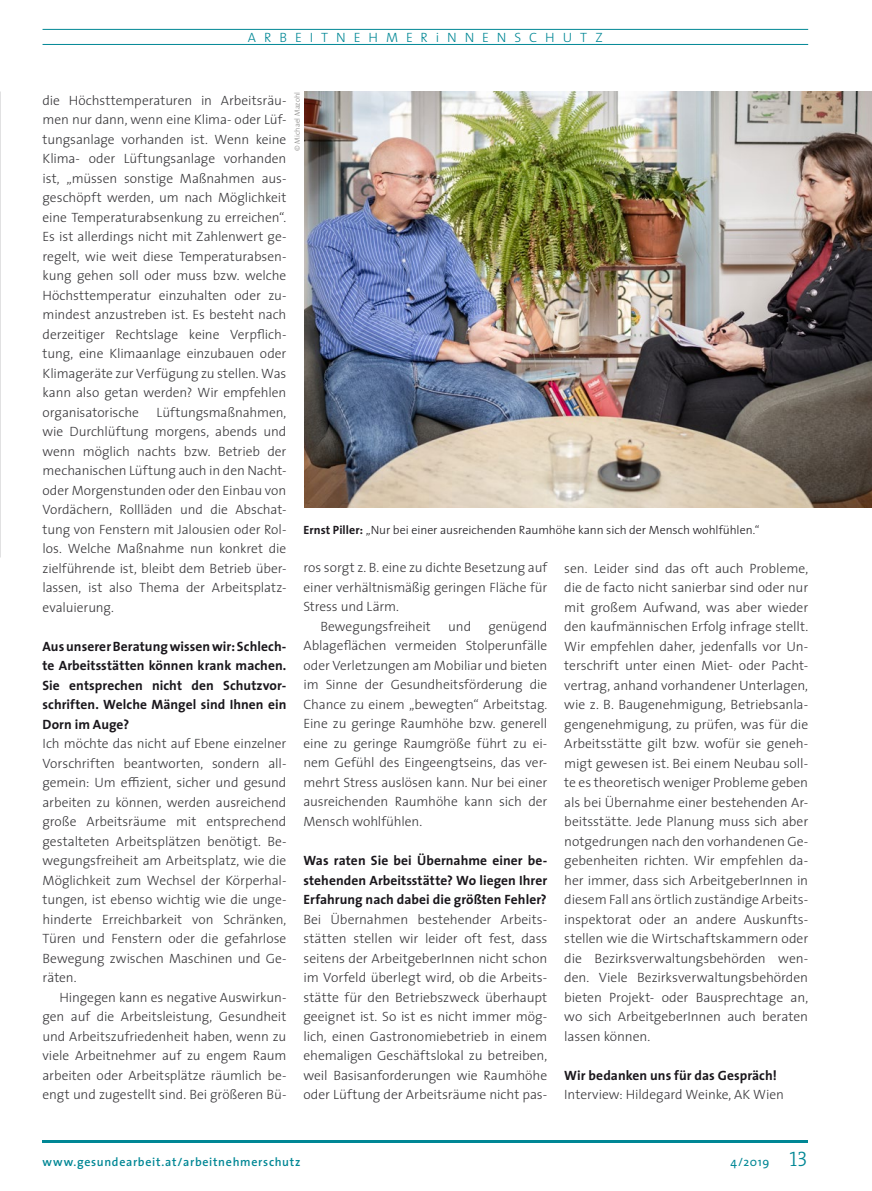
<style>
.page{position:relative;width:872px;height:1191px;background:#fff}
.page>*{position:absolute;margin:0;border:0;box-sizing:border-box;transform-origin:0 0}
.t1{font:300 13.5px/19.5px "The Sans";letter-spacing:-.005em;color:#38373a;text-align:justify}
.t2{font:700 13.5px/19.5px "The Sans";letter-spacing:.005em;color:#1a171c;text-align:justify}
.t3{font:300 13.5px "The Sans";letter-spacing:.59em;color:#008795}
.t4{font:300 12px "The Sans";letter-spacing:-.005em;color:#1a171c}
.t5{font:600 12px "The Sans";letter-spacing:.06em;color:#008795}
.t6{font:12px "The Sans";color:#008795}
.t7{font:300 7.5px "The Sans";color:#888785}
.s1{font-weight:700}
.s2{font-family:"The Serif Light Caps";font-size:21px}
</style>
<div class="page">
<hr style="left:43px;top:1140px;width:765px;height:2px;background:#008795">
<hr style="left:43px;top:29px;width:765px;height:1px;background:#008795">
<hr style="left:43px;top:44px;width:765px;height:1px;background:#008795">
<img style="left:0;top:92px;width:1px;height:465px">
<img style="left:304px;top:92px;width:568px;height:415px">
<p class="t3" style="left:248px;top:26px;width:356px">ARBEITNEHMERiNNENSCHUTZ</p>
<p class="t1" style="left:43px;top:90px;width:245px">die Höchsttemperaturen in Arbeitsräu&shy;men nur dann, wenn eine Klima- oder Lüf&shy;tungsanlage vorhanden ist. Wenn keine Klima- oder Lüftungsanlage vorhanden ist, „müssen sonstige Maßnahmen aus&shy;geschöpft werden, um nach Möglichkeit eine Temperaturabsenkung zu erreichen“.<br>Es ist allerdings nicht mit Zahlenwert ge&shy;regelt, wie weit diese Temperaturabsen&shy;kung gehen soll oder muss bzw. welche Höchsttemperatur einzuhalten oder zu&shy;mindest anzustreben ist. Es besteht nach derzeitiger Rechtslage keine Verpflich&shy;tung, eine Klimaanlage einzubauen oder Klimageräte zur Verfügung zu stellen. Was kann also getan werden? Wir empfehlen organisatorische</p>
<p class="t1" style="left:43px;top:402px;width:245px;text-indent:114px">Lüftungsmaßnahmen, wie Durchlüftung morgens, abends und wenn möglich nachts bzw. Betrieb der mechanischen Lüftung auch in den Nacht&shy;oder Morgenstunden oder den Einbau von Vordächern, Rollläden und die Abschat&shy;tung von Fenstern mit Jalousien oder Rol&shy;los. Welche Maßnahme nun konkret die zielführende ist, bleibt dem Betrieb über&shy;lassen, ist also Thema der Arbeitsplatz&shy;evaluierung.</p>
<p class="t2" style="left:43px;top:636px;width:245px">Aus unserer Beratung wissen wir: Schlech&shy;te Arbeitsstätten können krank machen.<br>Sie entsprechen nicht den Schutzvor&shy;schriften. Welche Mängel sind Ihnen ein Dorn im Auge?</p>
<p class="t1" style="left:43px;top:733px;width:245px">Ich möchte das nicht auf Ebene einzelner Vorschriften beantworten, sondern all&shy;gemein: Um effizient, sicher und gesund arbeiten zu können, werden ausreichend große Arbeitsräume mit entsprechend gestalteten Arbeitsplätzen benötigt. Be&shy;wegungsfreiheit am Arbeitsplatz, wie die Möglichkeit zum Wechsel der Körperhal&shy;tungen, ist ebenso wichtig wie die unge&shy;hinderte Erreichbarkeit von Schränken, Türen und Fenstern oder die gefahrlose Bewegung zwischen Maschinen und Ge&shy;räten.</p>
<p class="t1" style="left:43px;top:987px;width:245px;text-indent:17px">Hingegen kann es negative Auswirkun&shy;gen auf die Arbeitsleistung, Gesundheit und Arbeitszufriedenheit haben, wenn zu viele Arbeitnehmer auf zu engem Raum arbeiten oder Arbeitsplätze räumlich be&shy;engt und zugestellt sind. Bei größeren Bü-</p>
<p class="t7" style="left:291px;top:151px;width:61px;rotate:-90deg">© Michael Mazohl</p>
<p class="t4" style="left:303px;top:520px;width:457px"><span class="s1">Ernst Piller:</span> „Nur bei einer ausreichenden Raumhöhe kann sich der Mensch wohlfühlen.“</p>
<p class="t1" style="left:303px;top:557px;width:245px">ros sorgt z. B. eine zu dichte Besetzung auf</p>
<p class="t1" style="left:303px;top:577px;width:245px">einer verhältnismäßig geringen Fläche für</p>
<p class="t1" style="left:303px;top:596px;width:97px">Stress und Lärm.</p>
<p class="t1" style="left:320px;top:616px;width:112px">Bewegungsfreiheit</p>
<p class="t1" style="left:448px;top:616px;width:24px">und</p>
<p class="t1" style="left:303px;top:616px;width:245px;text-indent:185px">genügend Ablageflächen vermeiden Stolperunfälle oder Verletzungen am Mobiliar und bieten im Sinne der Gesundheitsförderung die Chance zu einem „bewegten“ Arbeitstag.<br>Eine zu geringe Raumhöhe bzw. generell eine zu geringe Raumgröße führt zu ei&shy;nem Gefühl des Eingeengtseins, das ver&shy;mehrt Stress auslösen kann. Nur bei einer ausreichenden Raumhöhe kann sich der Mensch wohlfühlen.</p>
<p class="t2" style="left:303px;top:850px;width:245px">Was raten Sie bei Übernahme einer be&shy;stehenden Arbeitsstätte? Wo liegen Ihrer Erfahrung nach dabei die größten Fehler?</p>
<p class="t1" style="left:303px;top:909px;width:245px">Bei Übernahmen bestehender Arbeits&shy;stätten stellen wir leider oft fest, dass seitens der ArbeitgeberInnen nicht schon im Vorfeld überlegt wird, ob die Arbeits&shy;stätte für den Betriebszweck überhaupt geeignet ist. So ist es nicht immer mög&shy;lich, einen Gastronomiebetrieb in einem ehemaligen Geschäftslokal zu betreiben, weil Basisanforderungen wie Raumhöhe oder Lüftung der Arbeitsräume nicht pas-</p>
<p class="t1" style="left:564px;top:558px;width:245px">sen. Leider sind das oft auch Probleme, die de facto nicht sanierbar sind oder nur mit großem Aufwand, was aber wieder den kaufmännischen Erfolg infrage stellt.<br>Wir empfehlen daher, jedenfalls vor Un&shy;terschrift unter einen Miet- oder Pacht&shy;vertrag, anhand vorhandener Unterlagen, wie z. B. Baugenehmigung, Betriebsanla&shy;gengenehmigung, zu prüfen, was für die Arbeitsstätte gilt bzw. wofür sie geneh&shy;migt gewesen ist. Bei einem Neubau soll&shy;te es theoretisch weniger Probleme geben als bei Übernahme einer bestehenden Ar&shy;beitsstätte. Jede Planung muss sich aber notgedrungen nach den vorhandenen Ge&shy;gebenheiten richten. Wir empfehlen da&shy;her immer, dass sich ArbeitgeberInnen in diesem Fall ans örtlich zuständige Arbeits&shy;inspektorat oder an andere Auskunfts&shy;stellen wie die Wirtschaftskammern oder die Bezirksverwaltungsbehörden wen&shy;den. Viele Bezirksverwaltungsbehörden bieten Projekt- oder Bausprechtage an, wo sich ArbeitgeberInnen auch beraten lassen können.</p>
<p class="t2" style="left:564px;top:1065px;width:214px">Wir bedanken uns für das Gespräch!</p>
<p class="t1" style="left:564px;top:1084px;width:221px">Interview: Hildegard Weinke, AK Wien</p>
<p class="t5" style="left:43px;top:1151px;width:259px">www.gesundearbeit.at/arbeitnehmerschutz</p>
<p class="t6" style="left:730px;top:1151px;width:79px">4/2019 <span class="s2">13</span></p>
</div>
